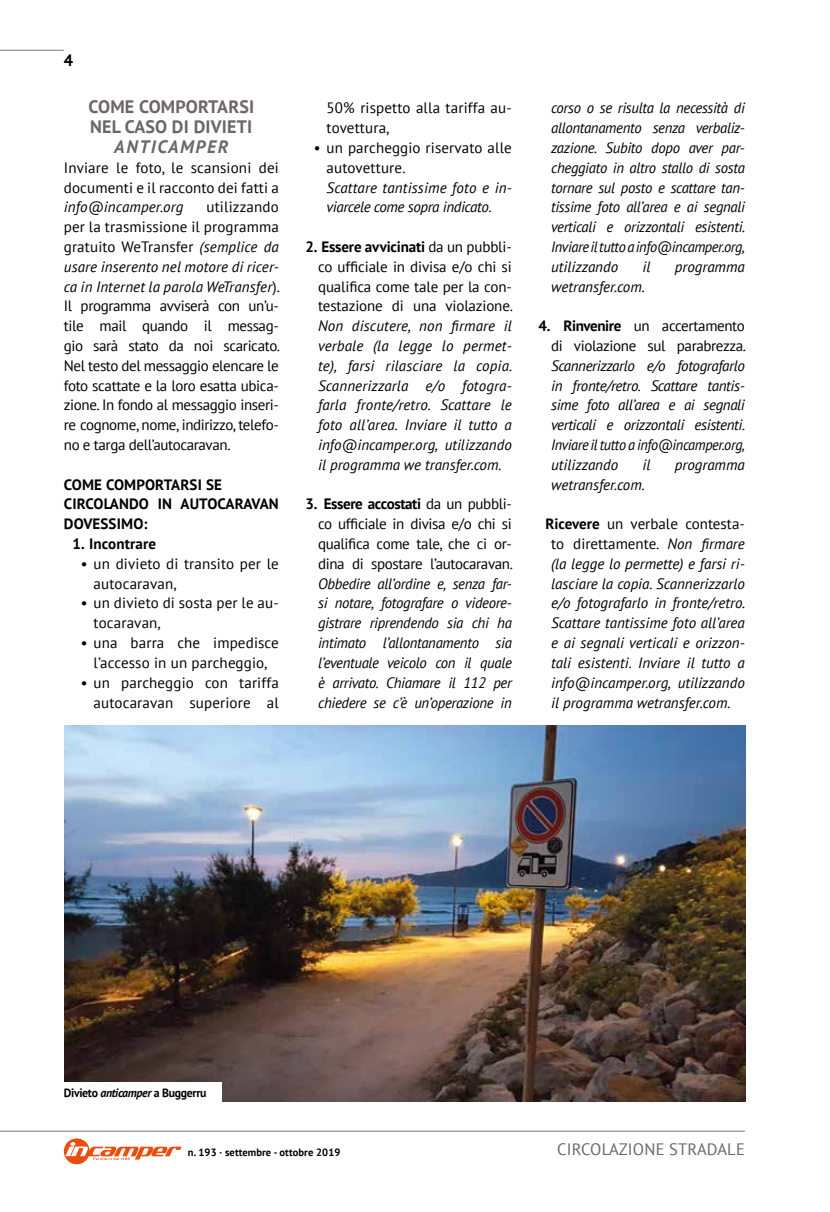
<style>
.page{position:relative;width:830px;height:1212px;background:#fff}
.page>*{position:absolute;margin:0;border:0;box-sizing:border-box;transform-origin:0 0}
.t1{font:700 18px/19.8px "PT Sans";letter-spacing:.01em;color:#6e6569}
.t2{font:italic 700 18px "PT Sans";letter-spacing:.09em;color:#6e6569}
.t3{font:16.5px "PT Sans";letter-spacing:.01em;color:#6e6569}
.t4{font:700 16.5px "PT Sans";color:#000}
.t5{font:italic 15px/19.8px "PT Sans";color:#000;text-align:justify}
.t6{font:15px/19.8px "PT Sans";letter-spacing:.01em;color:#000}
.t7{font:700 15px/19.8px "PT Sans";letter-spacing:.01em;color:#000}
.t8{font:italic 15px/19.8px "PT Sans";letter-spacing:-.025em;color:#000}
.t9{font:15px/19.8px "PT Sans";letter-spacing:-.025em;color:#000;text-align:right}
.t10{font:700 12px "PT Sans";letter-spacing:-.025em;color:#000}
.t11{font:700 10.5px "PT Sans";letter-spacing:.01em;color:#000}
.s1{font-style:italic}
.s2{font-style:normal}
.s3{font-weight:700}
.s4{font-weight:700;font-style:normal}
</style>
<div class="page">
<svg style="left:64px;top:1138px;width:26px;height:26px"></svg>
<svg style="left:65px;top:1142px;width:116px;height:18px"></svg>
<hr style="left:0;top:1130px;width:744px;height:2px;background:#878787">
<hr style="left:0;top:50px;width:64px;height:1px;background:#878787">
<img style="left:65px;top:725px;width:680px;height:376px">
<div style="left:64px;top:1082px;width:157px;height:20px;background:#fff"></div>
<p class="t4" style="left:64px;top:50px;width:11px">4</p>
<p class="t1" style="left:88px;top:97px;width:167px">COME COMPORTARSI<br>NEL CASO DI DIVIETI</p>
<p class="t2" style="left:114px;top:135px;width:115px">ANTICAMPER</p>
<p class="t6" style="left:64px;top:157px;width:216px">Inviare le foto, le scansioni dei documenti e il racconto dei fatti a</p>
<p class="t5" style="left:64px;top:197px;width:121px">info@incamper.org</p>
<p class="t6" style="left:64px;top:197px;width:217px;text-align:justify;text-indent:143px">utilizzando per la trasmissione il programma gratuito WeTransfer <span class="s1">(semplice da usare inserento nel motore di ricer&shy;ca in Internet la parola WeTransfer</span>).<br>Il programma avviserà con un’u&shy;tile mail quando il messag&shy;gio sarà stato da noi scaricato.<br>Nel testo del messaggio elencare le foto scattate e la loro esatta ubica&shy;zione. In fondo al messaggio inseri&shy;re cognome, nome, indirizzo, telefo&shy;no e targa dell’autocaravan.</p>
<p class="t7" style="left:64px;top:474px;width:216px">COME COMPORTARSI SE<br>CIRCOLANDO IN AUTOCARAVAN<br>DOVESSIMO:</p>
<p class="t7" style="left:72px;top:534px;width:85px">1. Incontrare</p>
<p class="t6" style="left:94px;top:553px;width:187px;text-indent:-13px">• un divieto di transito per le autocaravan,</p>
<p class="t6" style="left:94px;top:593px;width:187px;text-indent:-13px">• un divieto di sosta per le au&shy;tocaravan,</p>
<p class="t6" style="left:81px;top:632px;width:199px;text-align:center">• una barra che impedisce l’accesso in un parcheggio,</p>
<p class="t6" style="left:81px;top:672px;width:199px;text-align:right">• un parcheggio con tariffa autocaravan superiore al</p>
<p class="t6" style="left:326px;top:98px;width:187px">50% rispetto alla tariffa au&shy;tovettura,</p>
<p class="t6" style="left:326px;top:137px;width:187px;text-indent:-13px">• un parcheggio riservato alle autovetture.</p>
<p class="t8" style="left:326px;top:177px;width:187px">Scattare tantissime foto e in&shy;viarcele come sopra indicato<span class="s2">.</span></p>
<p class="t6" style="left:318px;top:236px;width:196px;text-align:justify;text-indent:-13px"><span class="s3">2. Essere avvicinati</span> da un pubbli&shy;co ufficiale in divisa e/o chi si qualifica come tale per la con&shy;testazione di una violazione.</p>
<p class="t5" style="left:318px;top:316px;width:195px">Non discutere, non firmare il verbale (la legge lo permet&shy;te), farsi rilasciare la copia.<br>Scannerizzarla e/o fotogra&shy;farla fronte/retro. Scattare le foto all’area. Inviare il tutto a info@incamper.org, utilizzando il programma we transfer.com.</p>
<p class="t6" style="left:318px;top:494px;width:196px;text-align:justify;text-indent:-13px"><span class="s3">3. Essere accostati</span> da un pubbli&shy;co ufficiale in divisa e/o chi si qualifica come tale, che ci or&shy;dina di spostare l’autocaravan.</p>
<p class="t5" style="left:318px;top:573px;width:195px">Obbedire all’ordine e, senza far&shy;si notare, fotografare o videore&shy;gistrare riprendendo sia chi ha intimato l’allontanamento sia l’eventuale veicolo con il quale è arrivato. Chiamare il 112 per chiedere se c’è un’operazione in</p>
<p class="t5" style="left:551px;top:98px;width:195px">corso o se risulta la necessità di allontanamento senza verbaliz&shy;zazione. Subito dopo aver par&shy;cheggiato in altro stallo di sosta tornare sul posto e scattare tan&shy;tissime foto all’area e ai segnali verticali e orizzontali esistenti.<br>Inviare il tutto a info@incamper.org, utilizzando</p>
<p class="t5" style="left:642px;top:256px;width:9px">il</p>
<p class="t5" style="left:674px;top:256px;width:71px">programma</p>
<p class="t5" style="left:551px;top:276px;width:95px">wetransfer.com.</p>
<p class="t9" style="left:538px;top:316px;width:209px"><span class="s3">4. Rinvenire</span> un accertamento di violazione sul parabrezza.</p>
<p class="t5" style="left:551px;top:355px;width:195px">Scannerizzarlo e/o fotografarlo in fronte/retro. Scattare tantis&shy;sime foto all’area e ai segnali verticali e orizzontali esistenti.<br>Inviare il tutto a info@incamper.org, utilizzando</p>
<p class="t5" style="left:642px;top:454px;width:9px">il</p>
<p class="t5" style="left:674px;top:454px;width:71px">programma</p>
<p class="t5" style="left:551px;top:474px;width:95px">wetransfer.com.</p>
<p class="t5" style="left:545px;top:514px;width:201px;text-align:center"><span class="s4">Ricevere</span> <span class="s2">un verbale contesta&shy;to direttamente.</span> Non firmare (la legge lo permette) e farsi ri&shy;lasciare la copia. Scannerizzarlo e/o fotografarlo in fronte/retro.<br>Scattare tantissime foto all’area e ai segnali verticali e orizzon&shy;tali esistenti. Inviare il tutto a info@incamper.org, utilizzando il programma wetransfer.com.</p>
<p class="t10" style="left:64px;top:1084px;width:144px">Divieto <span class="s1">anticamper</span> a Buggerru</p>
<p class="t11" style="left:188px;top:1145px;width:154px">n. 193 · settembre - ottobre 2019</p>
<p class="t3" style="left:557px;top:1139px;width:189px">CIRCOLAZIONE STRADALE</p>
</div>
